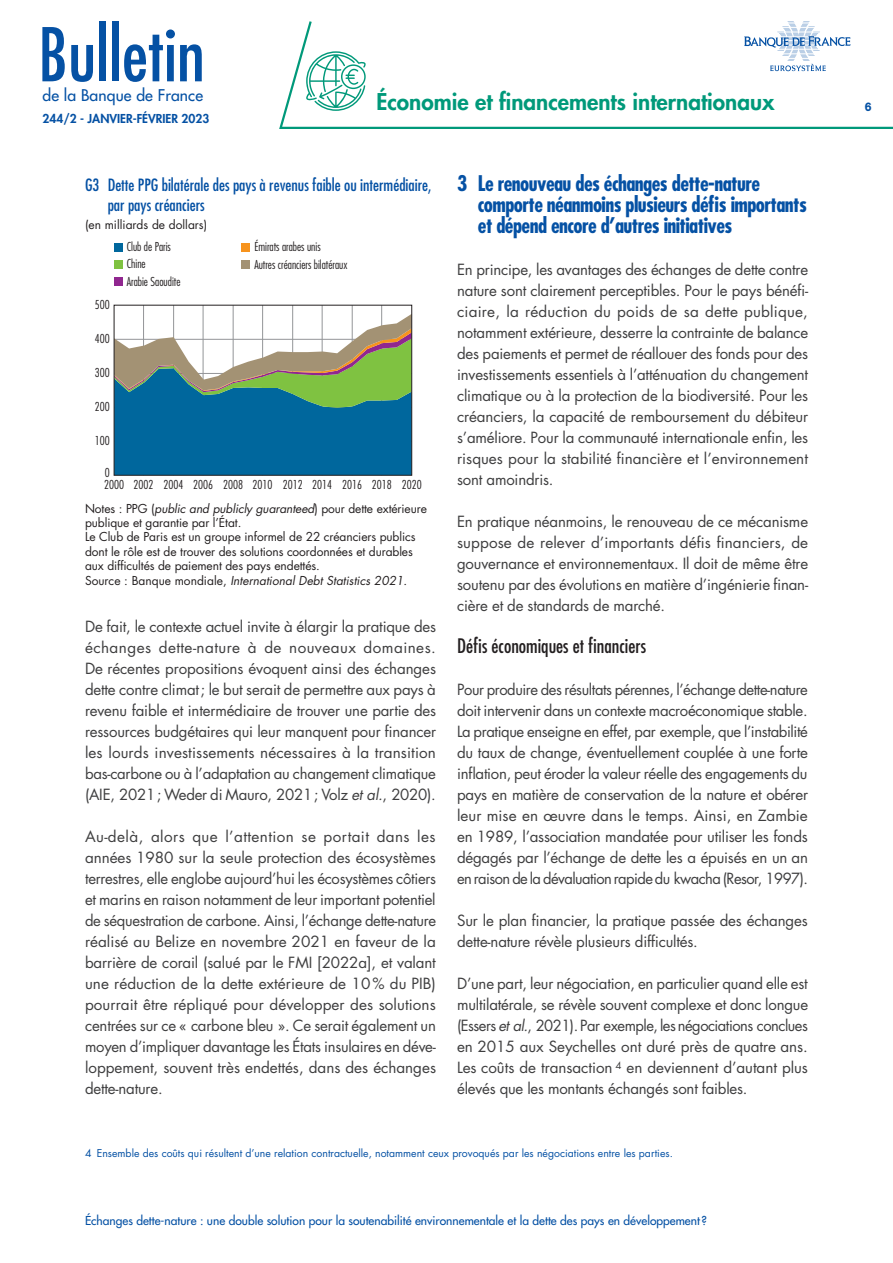
<style>
.page{position:relative;width:893px;height:1263px;background:#fff}
.page>*{position:absolute;margin:0;border:0;box-sizing:border-box;transform-origin:0 0}
.t1{font:condensed 72px "Futura Std";color:#0551a4}
.t2{font:800 22.5px "Futura Std";color:#00997a}
.t3{font:700 condensed 21px/21px "Futura Std";letter-spacing:-.03em;color:#0551a4}
.t4{font:condensed 19.5px "Futura Std";color:#231f20}
.t5{font:condensed 16.5px/19.8px "Futura Std";color:#0551a4}
.t6{font:500 15.75px "Futura Std";letter-spacing:.01em;color:#0551a4}
.t7{font:15px/21px "Futura Std";letter-spacing:-.01em;color:#3e3e3f;text-align:justify}
.t8{font:12px/14.4px "Futura Std";letter-spacing:-.01em;color:#231f20}
.t9{font:300 condensed 12px "Futura Std";color:#231f20}
.t10{font:500 12px "Futura Std";color:#0551a4}
.t11{font:800 12px "Futura Std";color:#0551a4}
.t12{font:800 12px "Helvetica Neue LT Std";color:#0551a4;scale:.9 1}
.t13{font:10.5px "Futura Std";color:#0551a4}
.s1{font-style:italic}
</style>
<div class="page">
<svg style="left:279px;top:21px;width:614px;height:108px"></svg>
<svg style="left:306px;top:51px;width:60px;height:60px"></svg>
<svg style="left:744px;top:22px;width:106px;height:49px"></svg>
<hr style="left:143px;top:305px;width:1px;height:170px;background:#939598">
<hr style="left:173px;top:305px;width:1px;height:170px;background:#939598">
<hr style="left:203px;top:305px;width:1px;height:170px;background:#939598">
<hr style="left:233px;top:305px;width:1px;height:170px;background:#939598">
<hr style="left:262px;top:305px;width:1px;height:170px;background:#939598">
<hr style="left:292px;top:305px;width:1px;height:170px;background:#939598">
<hr style="left:322px;top:305px;width:1px;height:170px;background:#939598">
<hr style="left:352px;top:305px;width:1px;height:170px;background:#939598">
<hr style="left:381px;top:305px;width:1px;height:170px;background:#939598">
<div style="left:242px;top:260px;width:8px;height:8px;background:#a39274"></div>
<div style="left:114px;top:260px;width:9px;height:8px;background:#7fc241"></div>
<div style="left:114px;top:277px;width:9px;height:8px;background:#90268f"></div>
<div style="left:242px;top:243px;width:8px;height:8px;background:#f7931d"></div>
<div style="left:114px;top:243px;width:9px;height:8px;background:#00679d"></div>
<svg style="left:116px;top:314px;width:294px;height:159px"></svg>
<div style="left:114px;top:305px;width:298px;height:170px;border:1px solid #231f20"></div>
<h1 class="t1" style="left:38px;top:12px;width:168px">Bulletin</h1>
<p class="t6" style="left:43px;top:86px;width:162px">de la Banque de France</p>
<p class="t11" style="left:43px;top:111px;width:168px">244/2 - JANVIER-FÉVRIER 2023</p>
<h2 class="t2" style="left:376px;top:88px;width:400px">Économie et financements internationaux</h2>
<p class="t5" style="left:108px;top:175px;width:325px;text-indent:-23px">G3 Dette PPG bilatérale des pays à revenus faible ou intermédiaire, par pays créanciers</p>
<p class="t8" style="left:85px;top:218px;width:124px">(en milliards de dollars)</p>
<p class="t9" style="left:95px;top:297px;width:16px">500</p>
<p class="t9" style="left:95px;top:331px;width:16px">400</p>
<p class="t9" style="left:95px;top:365px;width:16px">300</p>
<p class="t9" style="left:95px;top:399px;width:16px">200</p>
<p class="t9" style="left:95px;top:433px;width:16px">100</p>
<p class="t9" style="left:105px;top:465px;width:6px">0</p>
<p class="t9" style="left:127px;top:240px;width:46px">Club de Paris</p>
<p class="t9" style="left:127px;top:274px;width:55px">Arabie Saoudite</p>
<p class="t9" style="left:127px;top:257px;width:20px">Chine</p>
<p class="t9" style="left:254px;top:240px;width:68px">Émirats arabes unis</p>
<p class="t9" style="left:254px;top:257px;width:95px">Autres créanciers bilatéraux</p>
<p class="t9" style="left:104px;top:478px;width:319px">2000 2002 2004 2006 2008 2010 2012 2014 2016 2018 2020</p>
<p class="t8" style="left:85px;top:501px;width:343px">Notes : PPG (<span class="s1">public and publicly guaranteed</span>) pour dette extérieure publique et garantie par l’État.<br>Le Club de Paris est un groupe informel de 22 créanciers publics dont le rôle est de trouver des solutions coordonnées et durables aux difficultés de paiement des pays endettés.<br>Source : Banque mondiale, <span class="s1">International Debt Statistics 2021</span>.</p>
<p class="t7" style="left:85px;top:616px;width:353px">De fait, le contexte actuel invite à élargir la pratique des échanges dette‑nature à de nouveaux domaines.<br>De récentes propositions évoquent ainsi des échanges dette contre climat; le but serait de permettre aux pays à revenu faible et intermédiaire de trouver une partie des ressources budgétaires qui leur manquent pour financer les lourds investissements nécessaires à la transition bas‑carbone ou à l’adaptation au changement climatique (AIE, 2021; Weder di Mauro, 2021; Volz <span class="s1">et al.</span>, 2020).</p>
<p class="t7" style="left:85px;top:826px;width:353px">Au‑delà, alors que l’attention se portait dans les années 1980 sur la seule protection des écosystèmes terrestres, elle englobe aujourd’hui les écosystèmes côtiers et marins en raison notamment de leur important potentiel de séquestration de carbone. Ainsi, l’échange dette‑nature réalisé au Belize en novembre 2021 en faveur de la barrière de corail (salué par le FMI [2022a], et valant une réduction de la dette extérieure de 10% du PIB) pourrait être répliqué pour développer des solutions centrées sur ce « carbone bleu ». Ce serait également un moyen d’impliquer davantage les États insulaires en déve‑ loppement, souvent très endettés, dans des échanges dette‑nature.</p>
<h3 class="t3" style="left:478px;top:173px;width:331px;text-indent:-21px">3 Le renouveau des échanges dette‑nature comporte néanmoins plusieurs défis importants et dépend encore d’autres initiatives</h3>
<p class="t7" style="left:457px;top:259px;width:353px">En principe, les avantages des échanges de dette contre nature sont clairement perceptibles. Pour le pays bénéfi‑ ciaire, la réduction du poids de sa dette publique, notamment extérieure, desserre la contrainte de balance des paiements et permet de réallouer des fonds pour des investissements essentiels à l’atténuation du changement climatique ou à la protection de la biodiversité. Pour les créanciers, la capacité de remboursement du débiteur s’améliore. Pour la communauté internationale enfin, les risques pour la stabilité financière et l’environnement sont amoindris.</p>
<p class="t7" style="left:457px;top:511px;width:353px">En pratique néanmoins, le renouveau de ce mécanisme suppose de relever d’importants défis financiers, de gouvernance et environnementaux. Il doit de même être soutenu par des évolutions en matière d’ingénierie finan‑ cière et de standards de marché.</p>
<h3 class="t4" style="left:457px;top:634px;width:190px">Défis économiques et financiers</h3>
<p class="t7" style="left:457px;top:679px;width:352px">Pour produire des résultats pérennes, l’échange dette‑nature doit intervenir dans un contexte macroéconomique stable.<br>La pratique enseigne en effet, par exemple, que l’instabilité du taux de change, éventuellement couplée à une forte inflation, peut éroder la valeur réelle des engagements du pays en matière de conservation de la nature et obérer leur mise en œuvre dans le temps. Ainsi, en Zambie en 1989, l’association mandatée pour utiliser les fonds dégagés par l’échange de dette les a épuisés en un an en raison de la dévaluation rapide du kwacha (Resor, 1997).</p>
<p class="t7" style="left:457px;top:910px;width:352px">Sur le plan financier, la pratique passée des échanges dette‑nature révèle plusieurs difficultés.</p>
<p class="t7" style="left:457px;top:973px;width:352px">D’une part, leur négociation, en particulier quand elle est multilatérale, se révèle souvent complexe et donc longue (Essers <span class="s1">et al.</span>, 2021). Par exemple, les négociations conclues en 2015 aux Seychelles ont duré près de quatre ans.<br>Les coûts de transaction <sup>4</sup> en deviennent d’autant plus élevés que les montants échangés sont faibles.</p>
<p class="t13" style="left:85px;top:1147px;width:589px">4 Ensemble des coûts qui résultent d’une relation contractuelle, notamment ceux provoqués par les négociations entre les parties.</p>
<p class="t10" style="left:85px;top:1213px;width:623px">Échanges dette‑nature : une double solution pour la soutenabilité environnementale et la dette des pays en développement ?</p>
<p class="t12" style="left:865px;top:99px;width:9px">6</p>
</div>
